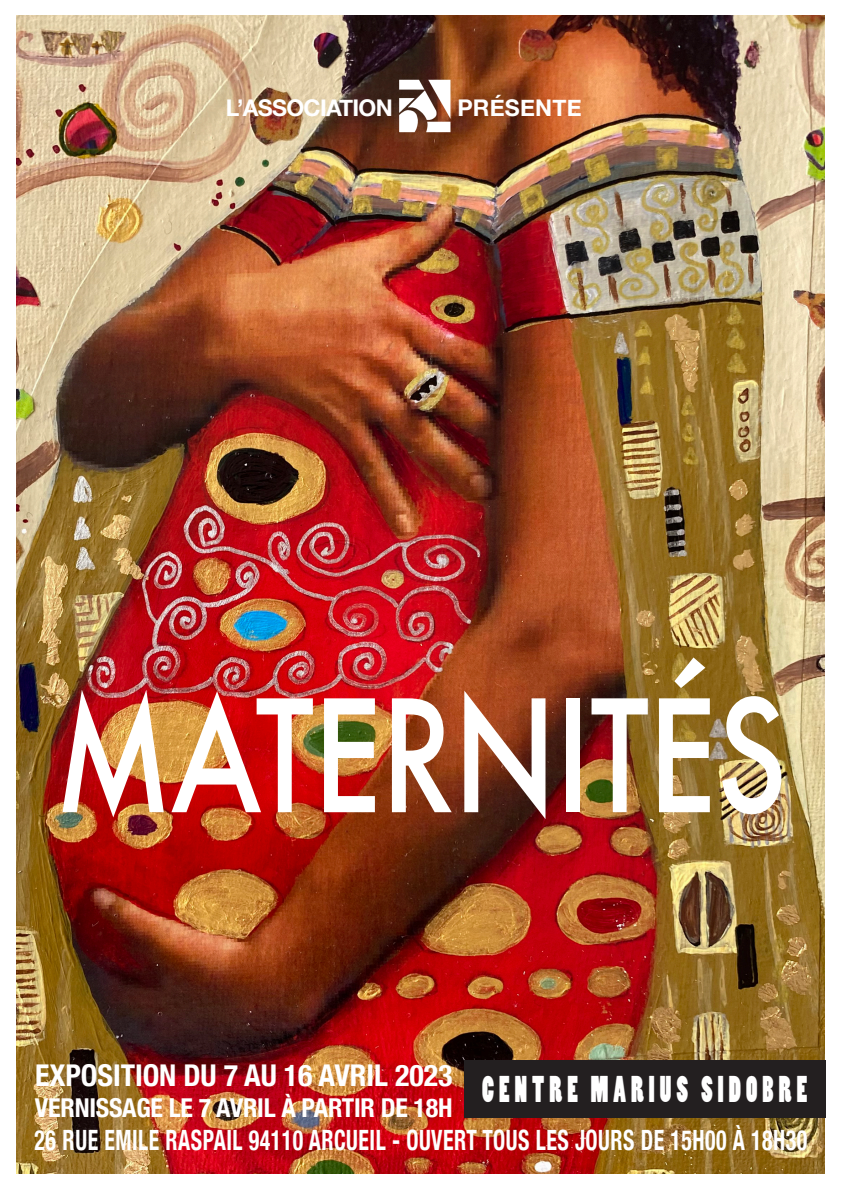
<style>
.page{position:relative;width:842px;height:1191px;background:#fff}
.page>*{position:absolute;margin:0;border:0;box-sizing:border-box;transform-origin:0 0}
.t1{font:500 151px "Futura";letter-spacing:-.01em;color:#fff;scale:.81 1}
.t2{font:34.8px "Poplar Std";letter-spacing:.2em;color:#fff;scale:.73 1}
.t3{font:700 condensed 30px "Helvetica Neue";letter-spacing:-.005em;color:#fff}
.t4{font:700 condensed 28px "Helvetica Neue";letter-spacing:.025em;color:#fff;scale:.78 1}
.t5{font:700 condensed 26px "Helvetica Neue";letter-spacing:-.01em;color:#fff}
.t6{font:700 23px "Helvetica Neue";letter-spacing:-.03em;color:#fff}
.t7{font:700 23px "Helvetica Neue";letter-spacing:.01em;color:#fff}
</style>
<div class="page">
<img style="left:16px;top:16px;width:809px;height:1158px">
<div style="left:464px;top:1060px;width:361px;height:58px;background:#231f20"></div>
<img style="left:394px;top:79px;width:69px;height:62px">
<p class="t6" style="left:226px;top:89px;width:168px">L’ASSOCIATION</p>
<p class="t7" style="left:457px;top:89px;width:126px">PRÉSENTE</p>
<p class="t1" style="left:55px;top:652px;width:906px">MATERNITÉS</p>
<p class="t3" style="left:35px;top:1050px;width:419px">EXPOSITION DU 7 AU 16 AVRIL 2023</p>
<p class="t5" style="left:35px;top:1085px;width:419px">VERNISSAGE LE 7 AVRIL À PARTIR DE 18H</p>
<p class="t2" style="left:482px;top:1070px;width:447px">CENTRE MARIUS SIDOBRE</p>
<p class="t4" style="left:35px;top:1117px;width:992px">26 RUE EMILE RASPAIL 94110 ARCUEIL - OUVERT TOUS LES JOURS DE 15H00 À 18H30</p>
</div>
